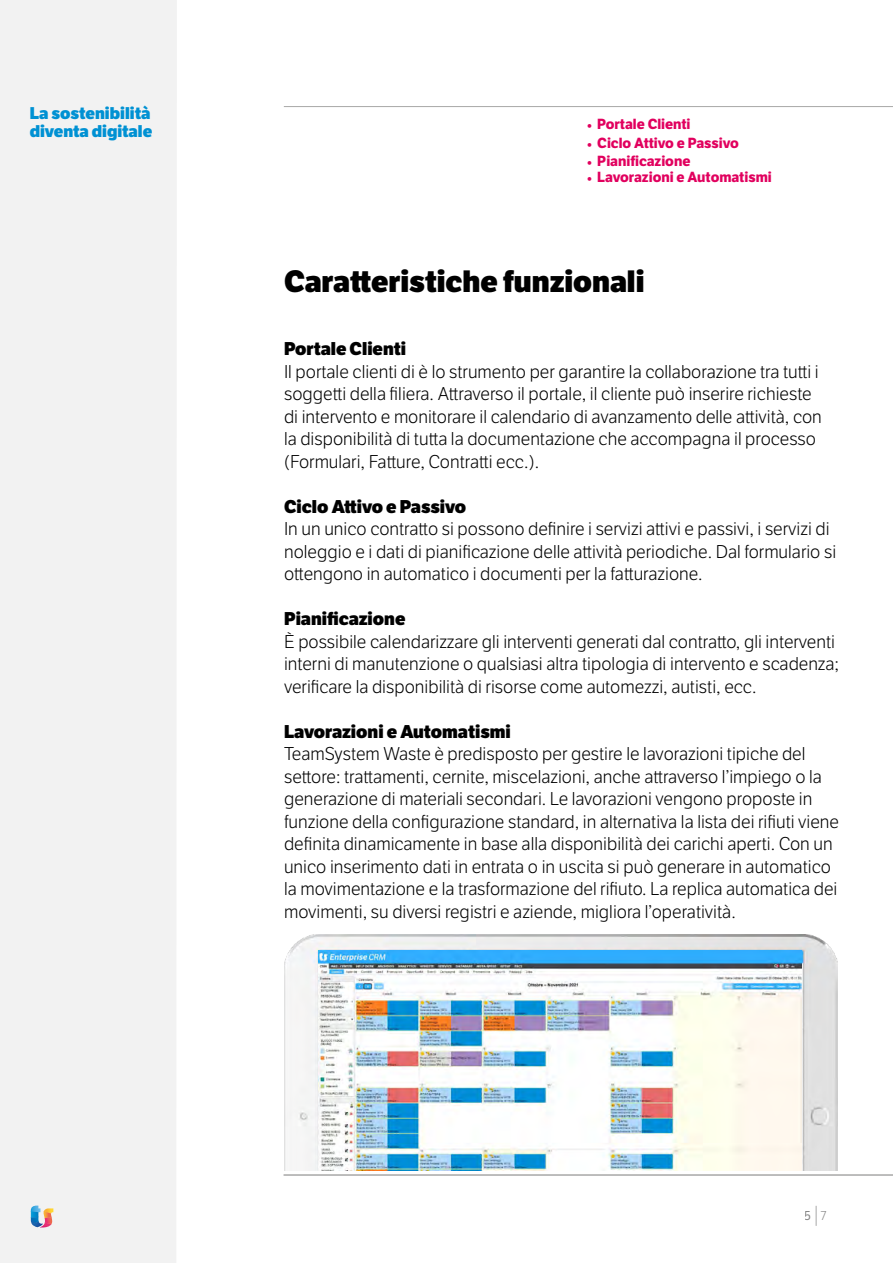
<style>
.page{position:relative;width:893px;height:1263px;background:#fff}
.page>*{position:absolute;margin:0;border:0;box-sizing:border-box;transform-origin:0 0}
.t1{font:800 30px "LFT Etica";color:#000}
.t2{font:300 18px/22.5px "LFT Etica";color:#000}
.t3{font:800 18px "LFT Etica";color:#000}
.t4{font:800 16.5px/18px "LFT Etica";color:#0091d3}
.t5{font:700 14.25px "LFT Etica";color:#e1005e}
.t6{font:12.75px "LFT Etica";color:#878787}
.s1{font-family:"Minion Pro";font-weight:400}
.s2{font-weight:300}
</style>
<div class="page">
<div style="left:0;top:0;width:177px;height:1263px;background:#f2f2f2"></div>
<svg style="left:31px;top:1205px;width:22px;height:22px"></svg>
<img style="left:284px;top:934px;width:554px;height:236px">
<img style="left:319px;top:950px;width:483px;height:220px">
<svg style="left:816px;top:1206px;width:1px;height:20px"></svg>
<hr style="left:284px;top:106px;width:609px;height:1px;background:#a8a8a7">
<hr style="left:284px;top:1175px;width:609px;height:1px;background:#a8a8a7">
<p class="t4" style="left:30px;top:105px;width:124px">La sostenibilità diventa digitale</p>
<p class="t5" style="left:587px;top:116px;width:105px"><span class="s1">•</span> Portale Clienti</p>
<p class="t5" style="left:587px;top:134px;width:154px"><span class="s1">•</span> Ciclo Attivo e Passivo</p>
<p class="t5" style="left:587px;top:153px;width:105px"><span class="s1">•</span> Pianificazione</p>
<p class="t5" style="left:587px;top:168px;width:187px"><span class="s1">•</span> Lavorazioni e Automatismi</p>
<h1 class="t1" style="left:284px;top:262px;width:362px">Caratteristiche funzionali</h1>
<p class="t3" style="left:284px;top:337px;width:124px">Portale Clienti</p>
<p class="t2" style="left:284px;top:361px;width:539px">Il portale clienti di è lo strumento per garantire la collaborazione tra tutti i soggetti della filiera. Attraverso il portale, il cliente può inserire richieste di intervento e monitorare il calendario di avanzamento delle attività, con la disponibilità di tutta la documentazione che accompagna il processo (Formulari, Fatture, Contratti ecc.).</p>
<p class="t3" style="left:284px;top:495px;width:184px">Ciclo Attivo e Passivo</p>
<p class="t2" style="left:284px;top:518px;width:554px">In un unico contratto si possono definire i servizi attivi e passivi, i servizi di noleggio e i dati di pianificazione delle attività periodiche. Dal formulario si ottengono in automatico i documenti per la fatturazione.</p>
<p class="t3" style="left:284px;top:607px;width:123px">Pianificazione</p>
<p class="t2" style="left:284px;top:631px;width:557px">È possibile calendarizzare gli interventi generati dal contratto, gli interventi interni di manutenzione o qualsiasi altra tipologia di intervento e scadenza; verificare la disponibilità di risorse come automezzi, autisti, ecc.</p>
<p class="t3" style="left:284px;top:720px;width:228px">Lavorazioni e Automatismi</p>
<p class="t2" style="left:284px;top:743px;width:556px">TeamSystem Waste è predisposto per gestire le lavorazioni tipiche del settore: trattamenti, cernite, miscelazioni, anche attraverso l’impiego o la generazione di materiali secondari. Le lavorazioni vengono proposte in funzione della configurazione standard, in alternativa la lista dei rifiuti viene definita dinamicamente in base alla disponibilità dei carichi aperti. Con un unico inserimento dati in entrata o in uscita si può generare in automatico la movimentazione e la trasformazione del rifiuto. La replica automatica dei movimenti, su diversi registri e aziende, migliora l’operatività.</p>
<p class="t6" style="left:805px;top:1208px;width:23px">5 <span class="s2">7</span></p>
</div>
